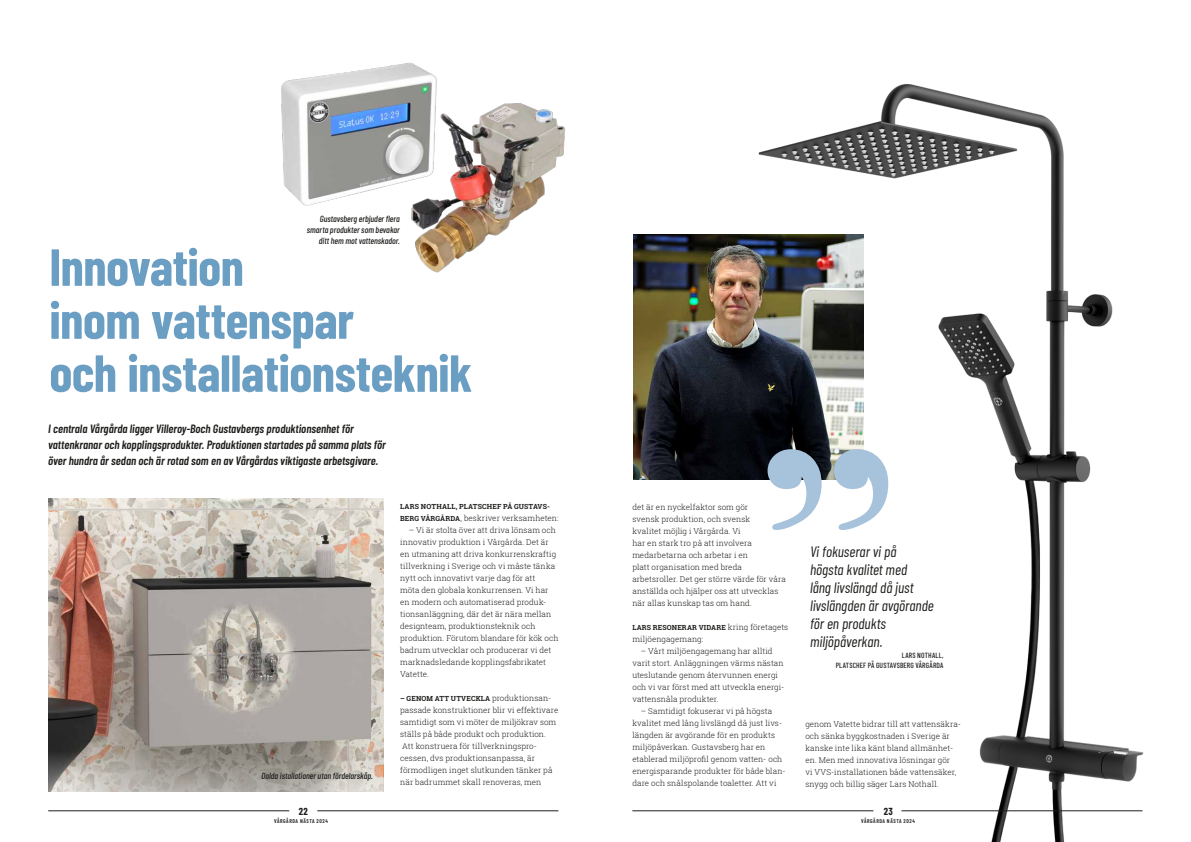
<style>
.page{position:relative;width:1191px;height:842px;background:#fff}
.page>*{position:absolute;margin:0;border:0;box-sizing:border-box;transform-origin:0 0}
.t1{font:700 52.1px/53px "Barlow Condensed";letter-spacing:-.01em;color:#6b9ec3}
.t2{font:italic 15px/18px "Barlow Condensed";color:#1d1d1b}
.t3{font:italic 600 12px/16px "Barlow Condensed";color:#1d1d1b}
.t4{font:700 10px "Barlow Condensed";color:#1d1d1b}
.t5{font:italic 500 8.9px/11px "Barlow Condensed";letter-spacing:.005em;color:#1d1d1b;text-align:right}
.t6{font:300 8px/12px "Roboto Slab";letter-spacing:.01em;color:#1d1d1b}
.t7{font:500 7.5px/10px "Barlow Condensed";letter-spacing:.025em;color:#1d1d1b;text-align:right}
.t8{font:700 7px "Roboto Slab";letter-spacing:.02em;color:#1d1d1b}
.t9{font:600 5.5px "Barlow Condensed";letter-spacing:.1em;color:#1d1d1b}
.s1{font-weight:700;font-size:7px}
.s2{font-weight:300;font-size:8px}
</style>
<div class="page">
<img style="left:281px;top:62px;width:156px;height:144px">
<img style="left:354px;top:86px;width:211px;height:187px">
<img style="left:734px;top:84px;width:410px;height:758px">
<img style="left:633px;top:235px;width:231px;height:244px">
<svg style="left:48px;top:499px;width:335px;height:292px;background:#aca199"></svg>
<hr style="left:632px;top:811px;width:241px;height:1px;background:#1d1d1b">
<hr style="left:901px;top:811px;width:241px;height:1px;background:#1d1d1b">
<hr style="left:48px;top:811px;width:241px;height:1px;background:#1d1d1b">
<hr style="left:317px;top:811px;width:241px;height:1px;background:#1d1d1b">
<svg style="left:767px;top:449px;width:121px;height:81px"></svg>
<p class="t5" style="left:307px;top:213px;width:95px">Gustavsberg erbjuder flera smarta produkter som bevakar ditt hem mot vattenskador.</p>
<h1 class="t1" style="left:49px;top:238px;width:424px">Innovation<br>inom vattenspar<br>och installationsteknik</h1>
<p class="t3" style="left:48px;top:420px;width:339px">I centrala Vårgårda ligger Villeroy-Boch Gustavbergs produktionsenhet för vattenkranar och kopplingsprodukter. Produktionen startades på samma plats för över hundra år sedan och är rotad som en av Vårgårdas viktigaste arbetsgivare.</p>
<p class="t5" style="left:261px;top:769px;width:113px">Dolda istallationer utan fördelarskåp.</p>
<p class="t4" style="left:299px;top:804px;width:10px">22</p>
<p class="t9" style="left:274px;top:817px;width:55px">VÅRGÅRDA NÄSTA 2024</p>
<p class="t8" style="left:400px;top:502px;width:151px">LARS NOTHALL, PLATSCHEF PÅ GUSTAVS-</p>
<p class="t6" style="left:400px;top:512px;width:160px"><span class="s1">BERG VÅRGÅRDA</span>, beskriver verksamheten:</p>
<p class="t6" style="left:400px;top:524px;width:160px;text-indent:9px">– Vi är stolta över att driva lönsam och innovativ produktion i Vårgårda. Det är en utmaning att driva konkurrenskraftig tillverkning i Sverige och vi måste tänka nytt och innovativt varje dag för att<br>möta den globala konkurrensen. Vi har en modern och automatiserad produk&shy;tionsanläggning, där det är nära mellan designteam, produktionsteknik och produktion. Förutom blandare för kök och badrum utvecklar och producerar vi det marknadsledande kopplingsfabrikatet Vatette.</p>
<p class="t8" style="left:400px;top:694px;width:152px">– GENOM ATT UTVECKLA <span class="s2">produktionsan-</span></p>
<p class="t6" style="left:400px;top:704px;width:160px">passade konstruktioner blir vi effektivare samtidigt som vi möter de miljökrav som ställs på både produkt och produktion.<br>Att konstruera för tillverkningspro&shy;cessen, dvs produktionsanpassa, är förmodligen inget slutkunden tänker på när badrummet skall renoveras, men</p>
<p class="t6" style="left:632px;top:501px;width:155px">det är en nyckelfaktor som gör<br>svensk produktion, och svensk<br>kvalitet möjlig i Vårgårda. Vi<br>har en stark tro på att involvera medarbetarna och arbetar i en<br>platt organisation med breda arbetsroller. Det ger större värde för våra anställda och hjälper oss att utvecklas när allas kunskap tas om hand.</p>
<p class="t8" style="left:632px;top:623px;width:157px">LARS RESONERAR VIDARE <span class="s2">kring företagets</span></p>
<p class="t6" style="left:632px;top:633px;width:72px">miljöengagemang:</p>
<p class="t6" style="left:632px;top:645px;width:153px;text-indent:9px">– Vårt miljöengagemang har alltid varit stort. Anläggningen värms nästan uteslutande genom återvunnen energi och vi var först med att utveckla energi&shy;vattensnåla produkter.</p>
<p class="t6" style="left:632px;top:705px;width:155px;text-indent:9px">– Samtidigt fokuserar vi på högsta kvalitet med lång livslängd då just livs&shy;längden är avgörande för en produkts miljöpåverkan. Gustavsberg har en etablerad miljöprofil genom vatten- och energisparande produkter för både blan&shy;dare och snålspolande toaletter. Att vi</p>
<h2 class="t2" style="left:810px;top:542px;width:125px">Vi fokuserar vi på<br>högsta kvalitet med<br>lång livslängd då just livslängden är avgörande för en produkts miljöpåverkan.</h2>
<p class="t7" style="left:835px;top:650px;width:109px">LARS NOTHALL,<br>PLATSCHEF PÅ GUSTAVSBERG VÅRGÅRDA</p>
<p class="t6" style="left:805px;top:717px;width:157px">genom Vatette bidrar till att vattensäkra&shy;och sänka byggkostnaden i Sverige är kanske inte lika känt bland allmänhet&shy;en. Men med innovativa lösningar gör<br>vi VVS-installationen både vattensäker, snygg och billig säger Lars Nothall.</p>
<p class="t4" style="left:883px;top:804px;width:10px">23</p>
<p class="t9" style="left:861px;top:817px;width:55px">VÅRGÅRDA NÄSTA 2024</p>
</div>
